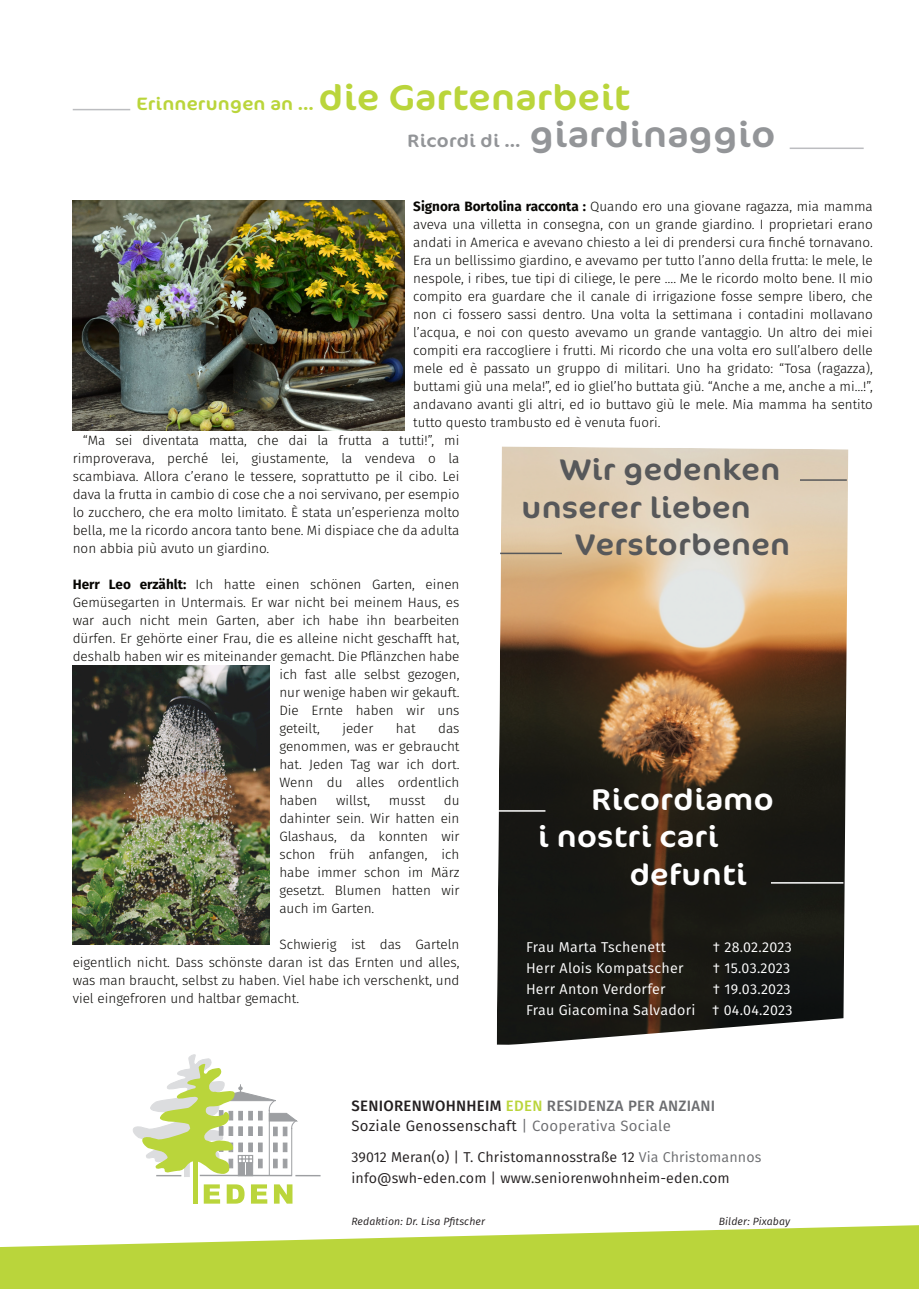
<style>
.page{position:relative;width:919px;height:1289px;background:#fff}
.page>*{position:absolute;margin:0;border:0;box-sizing:border-box;transform-origin:0 0}
.t1{font:36px "Cocon";letter-spacing:.01em;color:#939598;scale:1.1 1}
.t2{font:30px "Cocon";letter-spacing:.01em;color:#57585a;scale:1.1 1}
.t3{font:30px/37.5px "Cocon";letter-spacing:.01em;color:#fff;scale:1.1 1}
.t4{font:18px "Cocon";letter-spacing:.01em;color:#bad53b;scale:1.1 1}
.t5{font:15px/19.5px "Fira Sans";letter-spacing:.02em;color:#231f20}
.t6{font:14.25px/21px "Fira Sans";letter-spacing:.02em;color:#fff;text-align:right}
.t7{font:14.25px/21px "Fira Sans";letter-spacing:.01em;color:#231f20}
.t8{font:300 13.5px/18px "Fira Sans";color:#080704;text-align:justify}
.t9{font:300 13.35px "Fira Sans";color:#080704}
.t10{font:italic 10.5px "Fira Sans";letter-spacing:.01em;color:#231f20}
.s1{font-size:36px}
.s2{font-size:18px}
.s3{font-weight:700}
.s4{font-size:13.35px}
.s5{font-weight:500}
.s6{font-weight:500;color:#bad53b}
.s7{font-weight:500;color:#6c6d70}
.s8{color:#6c6d70}
</style>
<div class="page">
<img style="left:496px;top:446px;width:352px;height:599px">
<div style="left:184px;top:1151px;width:5px;height:25px;background:#dcdddf"></div>
<hr style="left:200px;top:1174px;width:91px;height:2px;background:#9d9fa2">
<hr style="left:296px;top:1174px;width:24px;height:2px;background:#9d9fa2">
<hr style="left:157px;top:1174px;width:24px;height:2px;background:#9d9fa2">
<hr style="left:193px;top:1152px;width:4px;height:51px;background:#bad53b">
<svg style="left:204px;top:1184px;width:16px;height:19px"></svg>
<svg style="left:227px;top:1184px;width:17px;height:19px"></svg>
<svg style="left:251px;top:1184px;width:16px;height:19px"></svg>
<svg style="left:274px;top:1184px;width:18px;height:19px"></svg>
<svg style="left:133px;top:1054px;width:164px;height:121px"></svg>
<svg style="left:0;top:1225px;width:918px;height:63px;fill:#bad53b"></svg>
<hr style="left:73px;top:109px;width:57px;height:1px;background:#bcbdc0">
<hr style="left:789px;top:147px;width:74px;height:2px;background:#bcbdc0">
<img style="left:73px;top:200px;width:332px;height:230px">
<img style="left:73px;top:666px;width:196px;height:278px">
<hr style="left:799px;top:479px;width:47px;height:2px;background:#57585a">
<hr style="left:500px;top:552px;width:62px;height:2px;background:#57585a">
<hr style="left:495px;top:810px;width:50px;height:1px;background:#fff">
<hr style="left:770px;top:882px;width:73px;height:1px;background:#fff">
<h3 class="t4" style="left:136px;top:97px;width:450px">Erinnerungen an … <span class="s1">die Gartenarbeit</span></h3>
<h1 class="t1" style="left:407px;top:121px;width:335px"><span class="s2">Ricordi di …</span> giardinaggio</h1>
<p class="t8" style="left:413px;top:197px;width:461px"><span class="s3">Signora Bortolina racconta :</span> Quando ero una giovane ragazza, mia mamma aveva una villetta in consegna, con un grande giardino. I proprietari erano andati in America e avevano chiesto a lei di prendersi cura finché tornavano.<br>Era un bellissimo giardino, e avevamo per tutto l’anno della frutta: le mele, le nespole, i ribes, tue tipi di ciliege, le pere …. Me le ricordo molto bene. Il mio compito era guardare che il canale di irrigazione fosse sempre libero, che non ci fossero sassi dentro. Una volta la settimana i contadini mollavano l’acqua, e noi con questo avevamo un grande vantaggio. Un altro dei miei compiti era raccogliere i frutti. Mi ricordo che una volta ero sull’albero delle mele ed è passato un gruppo di militari. Uno ha gridato: “Tosa (ragazza), buttami giù una mela!”, ed io gliel’ho buttata giù. “Anche a me, anche a mi…!”, andavano avanti gli altri, ed io buttavo giù le mele. <span class="s4">Mia mamma ha sentito</span></p>
<p class="t9" style="left:413px;top:414px;width:249px">tutto questo trambusto ed è venuta fuori.</p>
<p class="t8" style="left:73px;top:431px;width:388px;text-indent:10px">“Ma sei diventata matta, che dai la frutta a tutti!”, mi rimproverava, perché lei, giustamente, la vendeva o la scambiava. Allora c’erano le tessere, soprattutto pe il cibo. Lei dava la frutta in cambio di cose che a noi servivano, per esempio lo zucchero, che era molto limitato. È stata un’esperienza molto bella, me la ricordo ancora tanto bene. Mi dispiace che da adulta non abbia più avuto un giardino.</p>
<p class="t8" style="left:73px;top:575px;width:388px"><span class="s3">Herr Leo erzählt:</span> Ich hatte einen schönen Garten, einen</p>
<p class="t8" style="left:73px;top:593px;width:388px">Gemüsegarten in Untermais. Er war nicht bei meinem Haus, es</p>
<p class="t8" style="left:73px;top:611px;width:388px">war auch nicht mein Garten, aber ich habe ihn bearbeiten</p>
<p class="t8" style="left:73px;top:629px;width:388px">dürfen. Er gehörte einer Frau, die es alleine nicht geschafft hat,</p>
<p class="t8" style="left:73px;top:647px;width:388px">deshalb haben wir es miteinander gemacht. Die Pflänzchen habe</p>
<p class="t8" style="left:279px;top:665px;width:181px">ich fast alle selbst gezogen,</p>
<p class="t8" style="left:279px;top:683px;width:181px">nur wenige haben wir gekauft.</p>
<p class="t8" style="left:279px;top:701px;width:181px">Die Ernte haben wir uns</p>
<p class="t8" style="left:279px;top:719px;width:42px">geteilt,</p>
<p class="t8" style="left:342px;top:719px;width:33px">jeder</p>
<p class="t8" style="left:396px;top:719px;width:21px">hat</p>
<h2 class="t2" style="left:559px;top:458px;width:202px">Wir gedenken</h2>
<h2 class="t2" style="left:521px;top:496px;width:210px">unserer lieben</h2>
<h2 class="t2" style="left:575px;top:533px;width:197px">Verstorbenen</h2>
<p class="t8" style="left:279px;top:719px;width:181px;text-indent:159px">das genommen, was er gebraucht hat. Jeden Tag war ich dort.<br>Wenn du alles ordentlich haben</p>
<h2 class="t3" style="left:537px;top:782px;width:216px;text-indent:54px">Ricordiamo i nostri cari</h2>
<h2 class="t3" style="left:629px;top:857px;width:108px">defunti</h2>
<p class="t8" style="left:336px;top:791px;width:36px">willst,</p>
<p class="t8" style="left:389px;top:791px;width:38px">musst</p>
<p class="t8" style="left:279px;top:791px;width:181px;text-indent:164px">du dahinter sein. Wir hatten ein Glashaus, da konnten wir schon früh anfangen, ich habe immer schon im März gesetzt. Blumen hatten wir auch im Garten.</p>
<p class="t8" style="left:73px;top:935px;width:388px;text-indent:207px">Schwierig ist das Garteln eigentlich nicht. Dass schönste daran ist das Ernten und alles, was man braucht, selbst zu haben. Viel habe ich verschenkt, und viel eingefroren und haltbar gemacht.</p>
<p class="t6" style="left:526px;top:936px;width:141px">Frau Marta Tschenett</p>
<p class="t6" style="left:712px;top:936px;width:80px">† 28.02.2023</p>
<p class="t6" style="left:526px;top:957px;width:159px">Herr Alois Kompatscher</p>
<p class="t6" style="left:712px;top:957px;width:79px">† 15.03.2023</p>
<p class="t6" style="left:526px;top:978px;width:141px">Herr Anton Verdorfer</p>
<p class="t6" style="left:526px;top:978px;width:268px">† 19.03.2023<br>Frau Giacomina Salvadori † 04.04.2023</p>
<p class="t5" style="left:351px;top:1096px;width:365px"><span class="s5">SENIORENWOHNHEIM</span> <span class="s6">EDEN</span> <span class="s7">RESIDENZA PER ANZIANI<br></span>Soziale Genossenschaft <span class="s8">| Cooperativa Sociale</span></p>
<p class="t7" style="left:351px;top:1146px;width:411px">39012 Meran(o) | T. Christomannosstraße 12 <span class="s8">Via Christomannos </span>info@swh-eden.com | www.seniorenwohnheim-eden.com</p>
<p class="t10" style="left:351px;top:1215px;width:135px">Redaktion: Dr. Lisa Pfitscher</p>
<p class="t10" style="left:718px;top:1215px;width:73px">Bilder: Pixabay</p>
</div>
